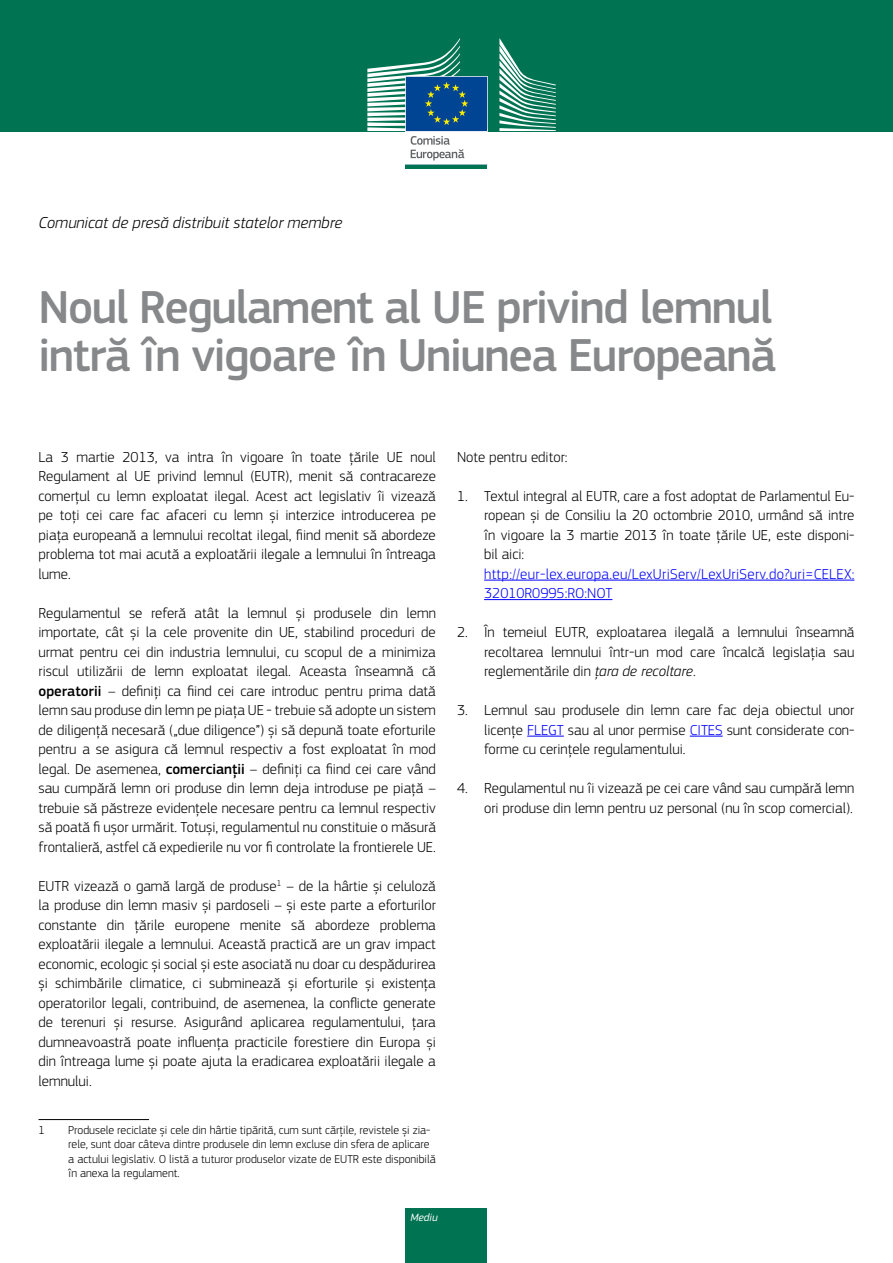
<style>
.page{position:relative;width:893px;height:1263px;background:#fff}
.page>*{position:absolute;margin:0;border:0;box-sizing:border-box;transform-origin:0 0}
.t1{font:500 48px/48px "PF Square Sans Pro";letter-spacing:-.03em;color:#87888a}
.t2{font:italic 300 16.5px "PF Square Sans Pro";color:#000}
.t3{font:300 15px/19.5px "PF Square Sans Pro";color:#000;text-align:justify}
.t4{font:300 15px/19.5px "PF Square Sans Pro";letter-spacing:.02em;color:#00f}
.t5{font:300 12px/14.4px "PF Square Sans Pro";color:#000}
.t6{font:italic 11.1px "PF Square Sans Pro";color:#fff}
.s1{font-weight:500}
.s2{font-style:italic}
.s3{color:#00f}
</style>
<div class="page">
<div style="left:0;top:0;width:893px;height:131px;background:#007452"></div>
<div style="left:406px;top:1209px;width:81px;height:54px;background:#007452"></div>
<div style="left:406px;top:164px;width:81px;height:5px;background:#007452"></div>
<svg style="left:499px;top:38px;width:57px;height:93px"></svg>
<svg style="left:367px;top:38px;width:121px;height:127px"></svg>
<hr style="left:39px;top:1119px;width:110px;height:1px;background:#000">
<hr style="left:484px;top:580px;width:370px;height:1px;background:#00f">
<hr style="left:484px;top:599px;width:128px;height:1px;background:#00f">
<hr style="left:527px;top:736px;width:37px;height:1px;background:#00f">
<hr style="left:690px;top:736px;width:33px;height:1px;background:#00f">
<p class="t2" style="left:39px;top:212px;width:305px">Comunicat de presă distribuit statelor membre</p>
<h1 class="t1" style="left:39px;top:285px;width:739px">Noul Regulament al UE privind lemnul intră în vigoare în Uniunea Europeană</h1>
<p class="t3" style="left:39px;top:447px;width:399px">La 3 martie 2013, va intra în vigoare în toate ţările UE noul Regulament al UE privind lemnul (EUTR), menit să contracareze comerţul cu lemn exploatat ilegal. Acest act legislativ îi vizează pe toţi cei care fac afaceri cu lemn și interzice introducerea pe piaţa europeană a lemnului recoltat ilegal, fiind menit să abordeze problema tot mai acută a exploatării ilegale a lemnului în întreaga lume.</p>
<p class="t3" style="left:39px;top:603px;width:399px">Regulamentul se referă atât la lemnul și produsele din lemn importate, cât și la cele provenite din UE, stabilind proceduri de urmat pentru cei din industria lemnului, cu scopul de a minimiza riscul utilizării de lemn exploatat ilegal. Aceasta înseamnă că <span class="s1">operatorii</span> – definiţi ca fiind cei care introduc pentru prima dată lemn sau produse din lemn pe piaţa UE - trebuie să adopte un sistem de diligenţă necesară („due diligence”) și să depună toate eforturile pentru a se asigura că lemnul respectiv a fost exploatat în mod legal. De asemenea, <span class="s1">comercianţii</span> – definiţi ca fiind cei care vând sau cumpără lemn ori produse din lemn deja introduse pe piaţă – trebuie să păstreze evidenţele necesare pentru ca lemnul respectiv să poată fi ușor urmărit. Totuși, regulamentul nu constituie o măsură frontalieră, astfel că expedierile nu vor fi controlate la frontierele UE.</p>
<p class="t3" style="left:39px;top:876px;width:399px">EUTR vizează o gamă largă de produse<sup>1</sup> – de la hârtie și celuloză la produse din lemn masiv și pardoseli – și este parte a eforturilor constante din ţările europene menite să abordeze problema exploatării ilegale a lemnului. Această practică are un grav impact economic, ecologic și social și este asociată nu doar cu despădurirea și schimbările climatice, ci subminează și eforturile și existenţa operatorilor legali, contribuind, de asemenea, la conflicte generate de terenuri și resurse. Asigurând aplicarea regulamentului, ţara dumneavoastră poate influenţa practicile forestiere din Europa și din întreaga lume și poate ajuta la eradicarea exploatării ilegale a lemnului.</p>
<p class="t5" style="left:39px;top:1123px;width:8px">1</p>
<p class="t5" style="left:68px;top:1123px;width:369px">Produsele reciclate și cele din hârtie tipărită, cum sunt cărţile, revistele și zia&shy;rele, sunt doar câteva dintre produsele din lemn excluse din sfera de aplicare a actului legislativ. O listă a tuturor produselor vizate de EUTR este disponibilă în anexa la regulament.</p>
<p class="t6" style="left:410px;top:1211px;width:29px">Mediu</p>
<p class="t3" style="left:457px;top:447px;width:112px">Note pentru editor:</p>
<p class="t3" style="left:484px;top:486px;width:372px;text-indent:-27px">1. Textul integral al EUTR, care a fost adoptat de Parlamentul Eu&shy;ropean și de Consiliu la 20 octombrie 2010, urmând să intre în vigoare la 3 martie 2013 în toate ţările UE, este disponi&shy;bil aici:</p>
<p class="t4" style="left:484px;top:564px;width:372px">http://eur-lex.europa.eu/LexUriServ/LexUriServ.do?uri=CELEX:<br>32010R0995:RO:NOT</p>
<p class="t3" style="left:484px;top:622px;width:372px;text-indent:-27px">2. În temeiul EUTR, exploatarea ilegală a lemnului înseamnă recoltarea lemnului într-un mod care încalcă legislaţia sau reglementările din <span class="s2">ţara de recoltare</span>.</p>
<p class="t3" style="left:484px;top:700px;width:372px;text-indent:-27px">3. Lemnul sau produsele din lemn care fac deja obiectul unor licenţe <span class="s3">FLEGT</span> sau al unor permise <span class="s3">CITES</span> sunt considerate con&shy;forme cu cerinţele regulamentului.</p>
<p class="t3" style="left:457px;top:778px;width:399px;text-align:right">4. Regulamentul nu îi vizează pe cei care vând sau cumpără lemn ori produse din lemn pentru uz personal (nu în scop comercial).</p>
</div>
